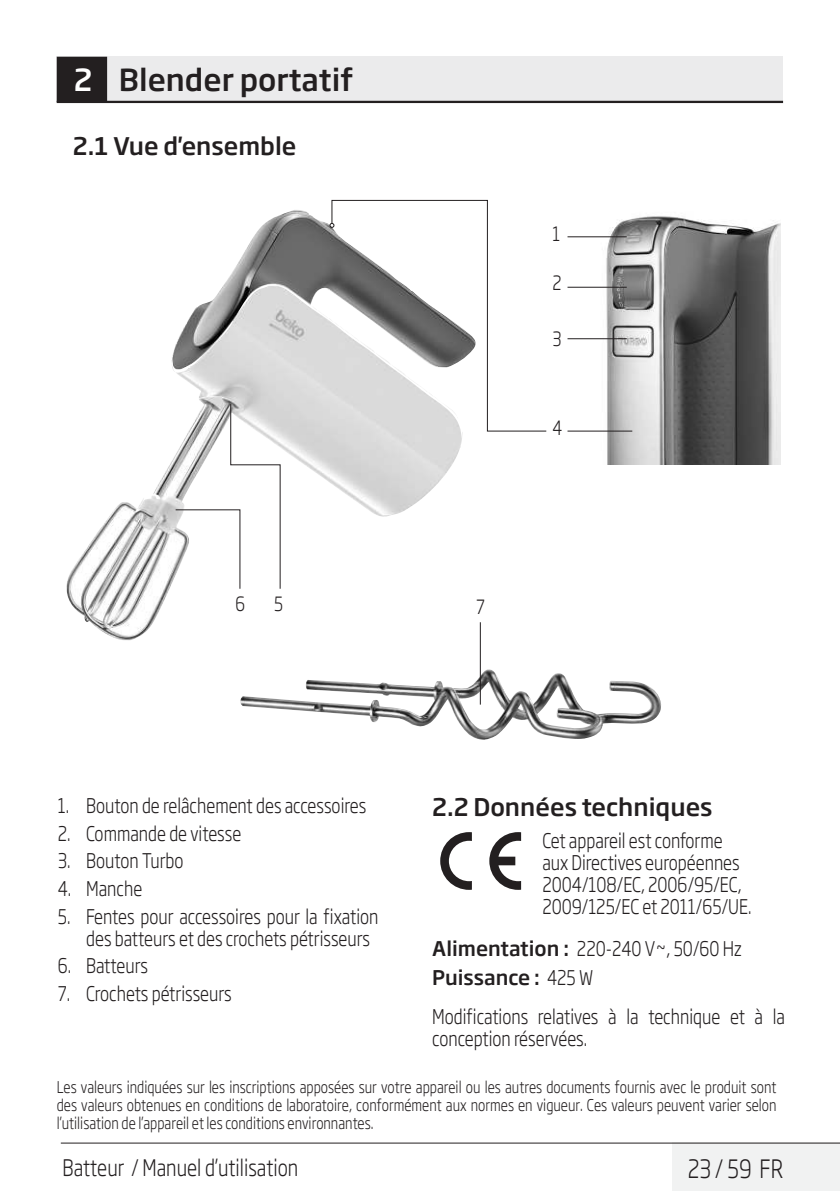
<style>
.page{position:relative;width:840px;height:1191px;background:#fff}
.page>*{position:absolute;margin:0;border:0;box-sizing:border-box;transform-origin:0 0}
.t1{font:500 30px "Soho Gothic Pro";color:#231f20}
.t2{font:300 25px "Soho Gothic Pro";color:#231f20;scale:.8 1}
.t3{font:500 24px "Soho Gothic Pro";color:#231f20}
.t4{font:300 22.4px "Soho Gothic Pro";color:#231f20;scale:.8 1}
.t5{font:300 20px/22px "Soho Gothic Pro";color:#231f20;scale:.8 1}
.t6{font:500 20px/29.6px "Soho Gothic Pro";color:#231f20}
.t7{font:300 19.4px "Soho Gothic Pro";color:#231f20;scale:.8 1}
.t8{font:300 16px/18px "Soho Gothic Pro";color:#231f20;text-align:justify;scale:.8 1}
.s1{color:#fff}
.s2{font-weight:300}
</style>
<div class="page">
<div style="left:672px;top:1142px;width:167px;height:49px;background:#f1f2f2"></div>
<hr style="left:61px;top:1142px;width:778px;height:1px;background:#231f20">
<div style="left:57px;top:57px;width:725px;height:45px;background:#ebebec"></div>
<hr style="left:57px;top:101px;width:725px;height:2px;background:#231f20">
<div style="left:58px;top:58px;width:48px;height:43px;background:#231f20"></div>
<div style="left:57px;top:57px;width:50px;height:45px;border:2px solid #231f20"></div>
<svg style="left:440px;top:832px;width:31px;height:58px"></svg>
<svg style="left:489px;top:832px;width:32px;height:58px"></svg>
<img style="left:240px;top:669px;width:420px;height:70px">
<img style="left:66px;top:210px;width:397px;height:430px">
<img style="left:595px;top:216px;width:185px;height:248px">
<hr style="left:567px;top:236px;width:59px;height:1px;background:#231f20">
<hr style="left:567px;top:287px;width:59px;height:1px;background:#231f20">
<hr style="left:567px;top:338px;width:59px;height:1px;background:#231f20">
<hr style="left:567px;top:430px;width:65px;height:1px;background:#231f20">
<hr style="left:479px;top:622px;width:1px;height:82px;background:#231f20">
<svg style="left:174px;top:403px;width:107px;height:187px"></svg>
<svg style="left:331px;top:199px;width:216px;height:233px"></svg>
<svg style="left:329px;top:223px;width:5px;height:5px"></svg>
<h1 class="t1" style="left:74px;top:63px;width:281px"><span class="s1">2</span> Blender portatif</h1>
<p class="t3" style="left:73px;top:132px;width:225px">2.1 Vue d'ensemble</p>
<p class="t7" style="left:235px;top:593px;width:14px">6</p>
<p class="t7" style="left:274px;top:593px;width:13px">5</p>
<p class="t7" style="left:476px;top:595px;width:12px">7</p>
<p class="t7" style="left:552px;top:223px;width:11px">1</p>
<p class="t7" style="left:552px;top:272px;width:13px">2</p>
<p class="t7" style="left:552px;top:328px;width:13px">3</p>
<p class="t7" style="left:552px;top:417px;width:14px">4</p>
<p class="t5" style="left:58px;top:794px;width:387px">1. Bouton de relâchement des accessoires</p>
<p class="t5" style="left:58px;top:822px;width:231px">2. Commande de vitesse</p>
<p class="t5" style="left:58px;top:850px;width:159px">3. Bouton Turbo</p>
<p class="t5" style="left:58px;top:877px;width:107px">4. Manche</p>
<p class="t5" style="left:86px;top:905px;width:366px;text-indent:-28px">5. Fentes pour accessoires pour la fixation des batteurs et des crochets pétrisseurs</p>
<p class="t5" style="left:58px;top:955px;width:114px">6. Batteurs</p>
<p class="t5" style="left:58px;top:982px;width:219px">7. Crochets pétrisseurs</p>
<p class="t3" style="left:432px;top:793px;width:282px">2.2 Données techniques</p>
<p class="t5" style="left:542px;top:829px;width:263px">Cet appareil est conforme aux Directives européennes<br>2004/108/EC, 2006/95/EC,<br>2009/125/EC et 2011/65/UE.</p>
<p class="t6" style="left:432px;top:933px;width:311px">Alimentation : <span class="s2">220-240 V~, 50/60 Hz<br></span>Puissance : <span class="s2">425 W</span></p>
<p class="t5" style="left:432px;top:1006px;width:442px">Modifications relatives à la technique et à la conception réservées.</p>
<p class="t8" style="left:57px;top:1078px;width:900px">Les valeurs indiquées sur les inscriptions apposées sur votre appareil ou les autres documents fournis avec le produit sont des valeurs obtenues en conditions de laboratoire, conformément aux normes en vigueur. Ces valeurs peuvent varier selon l’utilisation de l’appareil et les conditions environnantes.</p>
<p class="t4" style="left:62px;top:1155px;width:296px">Batteur / Manuel d’utilisation</p>
<p class="t2" style="left:687px;top:1154px;width:121px">23 / 59 FR</p>
</div>
